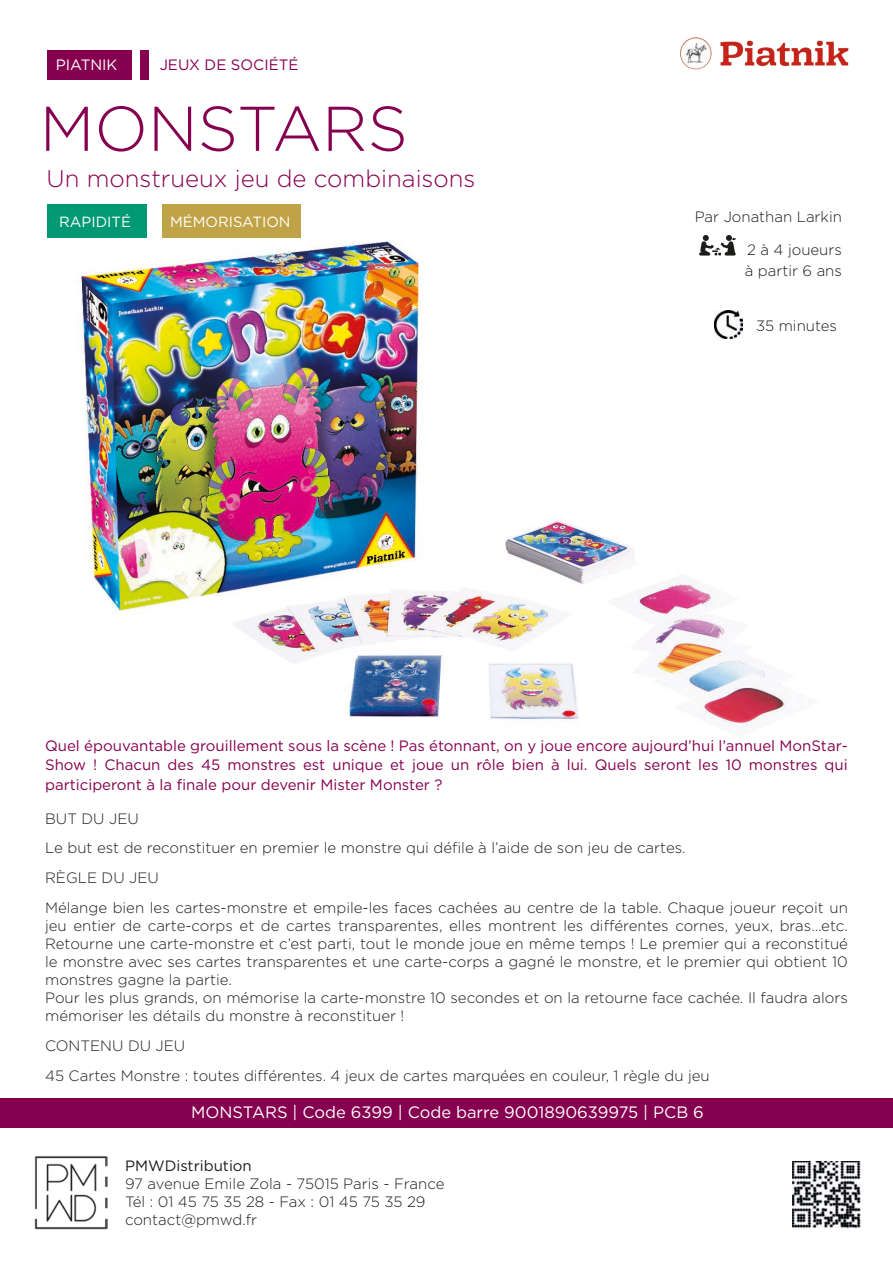
<style>
.page{position:relative;width:893px;height:1263px;background:#fff}
.page>*{position:absolute;margin:0;border:0;box-sizing:border-box;transform-origin:0 0}
.t1{font:300 63px "Gotham";color:#860050}
.t2{font:300 24px "Gotham";color:#860050}
.t3{font:16.5px "Gotham";color:#fff}
.Style_de_paragraphe{font:300 15px/18px "Gotham";color:#1d1d1b}
.t4{font:15px/19.5px "Gotham";color:#860050;text-align:justify}
.t5{font:15px "Gotham";color:#1d1d1b}
.t6{font:15px "Gotham";color:#fff}
.t7{font:14.7px "Gotham";color:#fff}
</style>
<div class="page">
<div style="left:0;top:1098px;width:893px;height:30px;background:#860050"></div>
<img style="left:793px;top:1161px;width:68px;height:68px">
<img style="left:34px;top:1156px;width:74px;height:73px">
<img style="left:680px;top:37px;width:169px;height:32px">
<img style="left:77px;top:238px;width:723px;height:494px">
<div style="left:47px;top:50px;width:84px;height:30px;background:#860050"></div>
<div style="left:140px;top:50px;width:9px;height:30px;background:#860050"></div>
<svg style="left:699px;top:235px;width:37px;height:21px"></svg>
<img style="left:715px;top:310px;width:27px;height:28px">
<div style="left:47px;top:205px;width:100px;height:33px;background:#009973"></div>
<div style="left:162px;top:205px;width:139px;height:33px;background:#c1a347"></div>
<p class="t6" style="left:56px;top:55px;width:63px">PIATNIK</p>
<p class="t4" style="left:160px;top:55px;width:140px">JEUX DE SOCIÉTÉ</p>
<p class="t1" style="left:40px;top:89px;width:370px">MONSTARS</p>
<p class="t2" style="left:47px;top:163px;width:430px">Un monstrueux jeu de combinaisons</p>
<p class="t7" style="left:59px;top:212px;width:73px">RAPIDITÉ</p>
<p class="t7" style="left:170px;top:213px;width:122px">MÉMORISATION</p>
<p class="Style_de_paragraphe" style="left:695px;top:207px;width:149px">Par Jonathan Larkin</p>
<p class="Style_de_paragraphe" style="left:747px;top:240px;width:96px">2 à 4 joueurs</p>
<p class="Style_de_paragraphe" style="left:745px;top:261px;width:99px">à partir 6 ans</p>
<p class="Style_de_paragraphe" style="left:756px;top:316px;width:83px">35 minutes</p>
<p class="t4" style="left:45px;top:735px;width:804px">Quel épouvantable grouillement sous la scène ! Pas étonnant, on y joue encore aujourd’hui l’annuel MonStar-Show ! Chacun des 45 monstres est unique et joue un rôle bien à lui. Quels seront les 10 monstres qui participeront à la finale pour devenir Mister Monster ?</p>
<p class="Style_de_paragraphe" style="left:45px;top:810px;width:95px">BUT DU JEU</p>
<p class="Style_de_paragraphe" style="left:45px;top:838px;width:642px">Le but est de reconstituer en premier le monstre qui défile à l’aide de son jeu de cartes.</p>
<p class="Style_de_paragraphe" style="left:45px;top:868px;width:115px">RÈGLE DU JEU</p>
<p class="Style_de_paragraphe" style="left:45px;top:898px;width:804px;text-align:justify">Mélange bien les cartes-monstre et empile-les faces cachées au centre de la table. Chaque joueur reçoit un jeu entier de carte-corps et de cartes transparentes, elles montrent les différentes cornes, yeux, bras…etc.<br>Retourne une carte-monstre et c’est parti, tout le monde joue en même temps ! Le premier qui a reconstitué le monstre avec ses cartes transparentes et une carte-corps a gagné le monstre, et le premier qui obtient 10 monstres gagne la partie.</p>
<p class="Style_de_paragraphe" style="left:45px;top:988px;width:804px">Pour les plus grands, on mémorise la carte-monstre 10 secondes et on la retourne face cachée. Il faudra alors mémoriser les détails du monstre à reconstituer !</p>
<p class="Style_de_paragraphe" style="left:45px;top:1036px;width:142px">CONTENU DU JEU</p>
<p class="Style_de_paragraphe" style="left:45px;top:1066px;width:666px">45 Cartes Monstre : toutes différentes. 4 jeux de cartes marquées en couleur, 1 règle du jeu</p>
<p class="t3" style="left:191px;top:1102px;width:514px">MONSTARS | Code 6399 | Code barre 9001890639975 | PCB 6</p>
<p class="t5" style="left:125px;top:1156px;width:128px">PMWDistribution</p>
<p class="Style_de_paragraphe" style="left:125px;top:1174px;width:321px">97 avenue Emile Zola - 75015 Paris - France<br>Tél : 01 45 75 35 28 - Fax : 01 45 75 35 29 contact@pmwd.fr</p>
</div>
